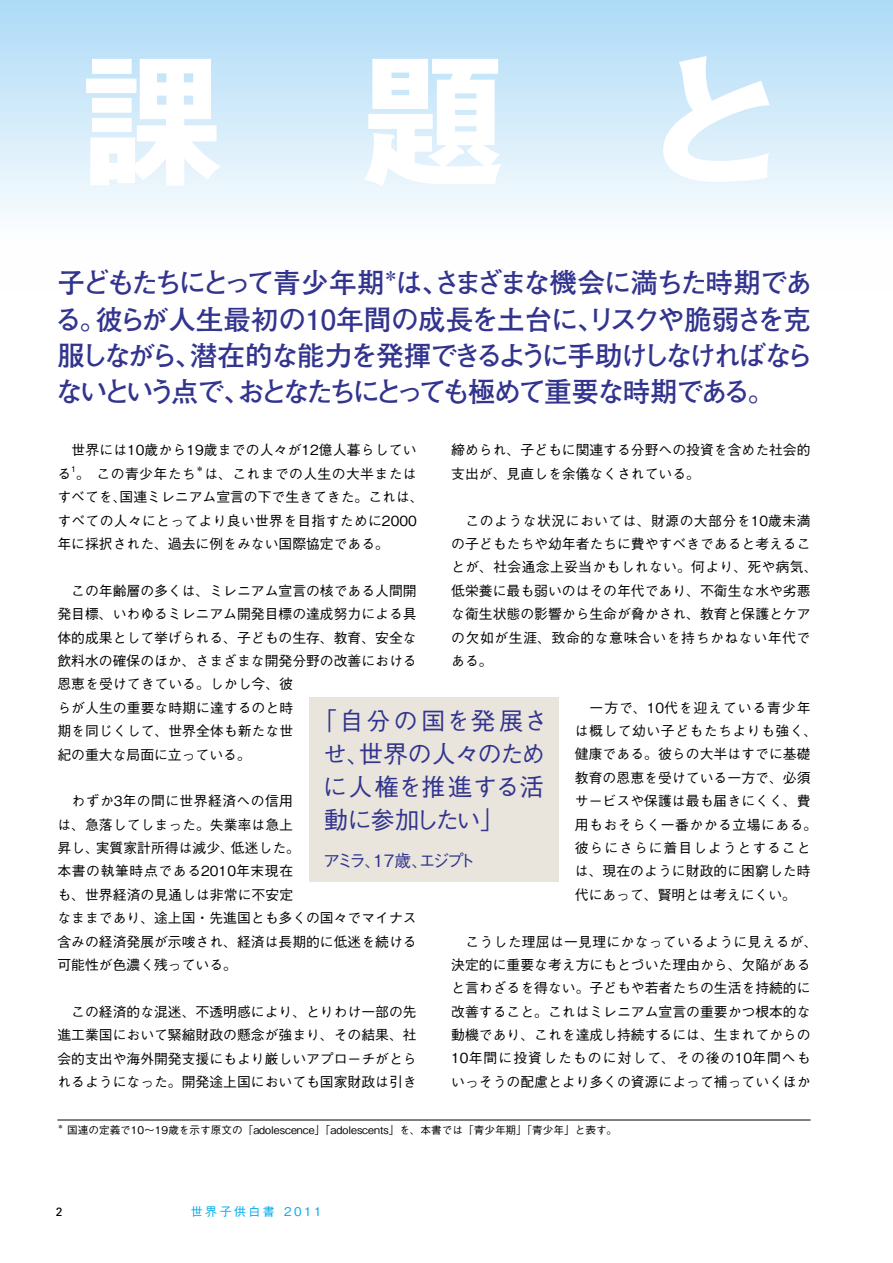
<style>
.page{position:relative;width:893px;height:1263px;background:#fff}
.page>*{position:absolute;margin:0;border:0;box-sizing:border-box;transform-origin:0 0}
.t1{font:700 141px "Gothic MB101 Pro";color:#fff}
.t2{font:700 27.6px/36.2px "Futo Go B101 Pro";letter-spacing:-.095em;color:#32348e}
.t3{font:500 24.45px/33px "Gothic BBB Pro";letter-spacing:-.02em;color:#32348e}
.t4{font:500 16.95px "Gothic BBB Pro";letter-spacing:-.195em;color:#32348e}
.t5{font:500 13.8px/23.4px "Gothic BBB Pro";color:#000}
.t6{font:500 12px "Gothic BBB Pro";letter-spacing:.2em;color:#00acec}
.t7{font:12px "Univers";color:#000}
.t8{font:500 10.65px "Gothic BBB Pro";color:#000}
.t9{font:500 8.1px "Gothic BBB Pro";color:#000}
.t10{font:500 6.15px "Gothic BBB Pro";color:#000}
</style>
<div class="page">
<div style="left:309px;top:697px;width:250px;height:185px;background:#e9e5dd"></div>
<div style="left:0;top:0;width:893px;height:291px;background:linear-gradient(to bottom,#aedbf7,#fff)"></div>
<hr style="left:57px;top:1120px;width:754px;height:1px;background:#000">
<h1 class="t1" style="left:81px;top:4px;width:707px">課題と</h1>
<h2 class="t2" style="left:55px;top:261px;width:761px">子どもたちにとって青少年期<sup>＊</sup>は、さまざまな機会に満ちた時期である。彼らが人生最初の10年間の成長を土台に、リスクや脆弱さを克服しながら、潜在的な能力を発揮できるように手助けしなければならないという点で、おとなたちにとっても極めて重要な時期である。</h2>
<p class="t5" style="left:451px;top:437px;width:361px">締められ、子どもに関連する分野への投資を含めた社会的支出が、見直しを余儀なくされている。</p>
<p class="t5" style="left:451px;top:507px;width:368px">　このような状況においては、財源の大部分を10歳未満の子どもたちや幼年者たちに費やすべきであると考えることが、社会通念上妥当かもしれない。何より、死や病気、低栄養に最も弱いのはその年代であり、不衛生な水や劣悪な衛生状態の影響から生命が脅かされ、教育と保護とケアの欠如が生涯、致命的な意味合いを持ちかねない年代である。</p>
<p class="t5" style="left:575px;top:694px;width:244px">　一方で、10代を迎えている青少年は概して幼い子どもたちよりも強く、健康である。彼らの大半はすでに基礎教育の恩恵を受けている一方で、必須サービスや保護は最も届きにくく、費用もおそらく一番かかる立場にある。彼らにさらに着目しようとすることは、現在のように財政的に困窮した時代にあって、賢明とは考えにくい。</p>
<p class="t5" style="left:451px;top:928px;width:368px">　こうした理屈は一見理にかなっているように見えるが、決定的に重要な考え方にもとづいた理由から、欠陥があると言わざるを得ない。子どもや若者たちの生活を持続的に改善すること。これはミレニアム宣言の重要かつ根本的な動機であり、これを達成し持続するには、生まれてからの<br>10年間に投資したものに対して、その後の10年間へもいっそうの配慮とより多くの資源によって補っていくほか</p>
<p class="t5" style="left:57px;top:437px;width:361px">　世界には10歳から19歳までの人々が12億人暮らしている。 この青少年たち</p>
<p class="t9" style="left:71px;top:462px;width:7px">1</p>
<p class="t9" style="left:196px;top:462px;width:10px">＊</p>
<p class="t5" style="left:57px;top:460px;width:368px;text-indent:147px">は、これまでの人生の大半またはすべてを、国連ミレニアム宣言の下で生きてきた。これは、すべての人々にとってより良い世界を目指すために2000年に採択された、過去に例をみない国際協定である。</p>
<p class="t5" style="left:57px;top:577px;width:361px">　この年齢層の多くは、ミレニアム宣言の核である人間開発目標、いわゆるミレニアム開発目標の達成努力による具体的成果として挙げられる、子どもの生存、教育、安全な飲料水の確保のほか、さまざまな開発分野の改善における恩恵を受けてきている。しかし今、彼<br>らが人生の重要な時期に達するのと時<br>期を同じくして、世界全体も新たな世<br>紀の重大な局面に立っている。</p>
<p class="t5" style="left:57px;top:788px;width:361px">　わずか3年の間に世界経済への信用<br>は、急落してしまった。失業率は急上<br>昇し、実質家計所得は減少、低迷した。<br>本書の執筆時点である2010年末現在<br>も、世界経済の見通しは非常に不安定<br>なままであり、途上国・先進国とも多くの国々でマイナス含みの経済発展が示唆され、経済は長期的に低迷を続ける可能性が色濃く残っている。</p>
<p class="t5" style="left:57px;top:998px;width:361px;text-align:justify">　この経済的な混迷、不透明感により、とりわけ一部の先進工業国において緊縮財政の懸念が強まり、その結果、社会的支出や海外開発支援にもより厳しいアプローチがとられるようになった。開発途上国においても国家財政は引き</p>
<h3 class="t3" style="left:323px;top:701px;width:227px;text-indent:-10px">「自分の国を発展させ、世界の人々のために人権を推進する活動に参加したい」</h3>
<p class="t4" style="left:323px;top:847px;width:153px">アミラ、1 7歳、エジプト</p>
<p class="t10" style="left:57px;top:1122px;width:8px">＊</p>
<p class="t8" style="left:67px;top:1121px;width:552px">国連の定義で10〜19歳を示す原文の「adolescence」「adolescents」を、本書では「青少年期」「青少年」と表す。</p>
<p class="t7" style="left:56px;top:1204px;width:8px">2</p>
<p class="t6" style="left:191px;top:1202px;width:132px">世界子供白書 2011</p>
</div>
